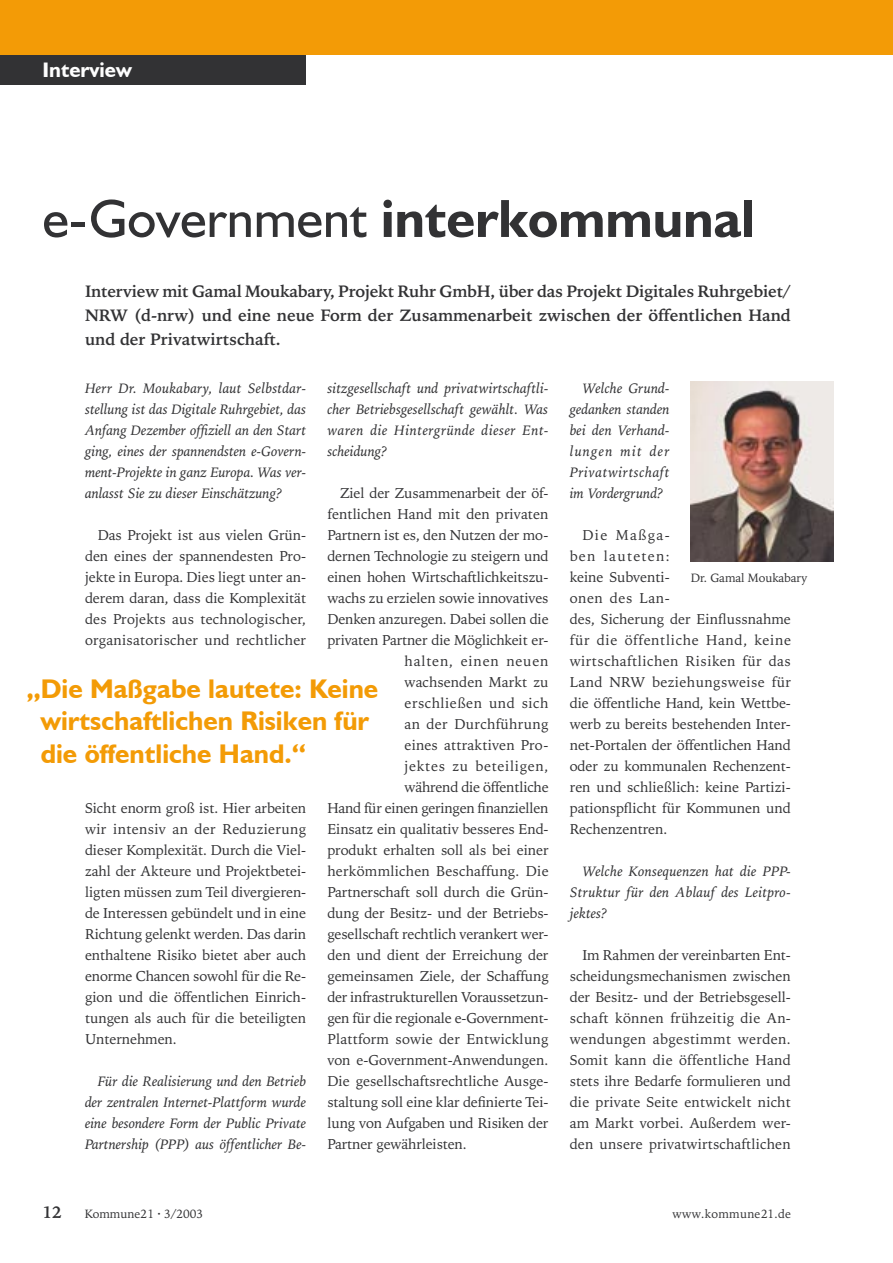
<style>
.page{position:relative;width:893px;height:1263px;background:#fff}
.page>*{position:absolute;margin:0;border:0;box-sizing:border-box;transform-origin:0 0}
.Titel_Artikel{font:700 54px "Humanist 521 BT";color:#323234}
.Zitat{font:700 27px/32.4px "Humanist 521 BT";color:#f39b06}
.Kolumnentitel_lb{font:700 21px "Humanist 521 BT";color:#fefefe}
.Text_Einleitung_11_16{font:700 16.5px/24px "Iowan Old Style BT";letter-spacing:-.005em;color:#323234;text-align:justify}
.Text_mit_Einzug_und_Abstand_vor_Absatz{font:14.25px/21px "Iowan Old Style BT";letter-spacing:-.005em;color:#323234;text-align:justify}
.Text_mit_Einzug_und_Abstand_vor_Absatz-2{font:italic 14.25px/21px "Iowan Old Style BT";letter-spacing:.01em;color:#323234;text-align:justify}
.Text_ohne_Einzug{font:italic 14.25px/21px "Iowan Old Style BT";letter-spacing:-.005em;color:#323234;text-align:justify}
.Text_mit_Einzug_und_Abstand_vor_Absatz-3{font:14.25px "Iowan Old Style BT";letter-spacing:.015em;color:#323234}
.Text_mit_Einzug_und_Abstand_vor_Absatz-4{font:14.25px "Iowan Old Style BT";letter-spacing:.05em;color:#323234}
.Text_mit_Einzug_und_Abstand_vor_Absatz-5{font:14.25px "Iowan Old Style BT";letter-spacing:.035em;color:#323234}
.Text_mit_Einzug_und_Abstand_vor_Absatz-6{font:14.25px "Iowan Old Style BT";letter-spacing:.055em;color:#323234}
.Text_mit_Einzug_und_Abstand_vor_Absatz-7{font:14.25px "Iowan Old Style BT";letter-spacing:.02em;color:#323234}
.Bildunterschrift{font:12px "Iowan Old Style BT";color:#323234}
.Bildunterschrift-2{font:12px "Iowan Old Style BT";letter-spacing:.02em;color:#323234}
.s1{font-weight:400}
</style>
<div class="page">
<div style="left:0;top:0;width:893px;height:55px;background:#f39b06"></div>
<div style="left:0;top:55px;width:306px;height:30px;background:#323234"></div>
<img style="left:691px;top:381px;width:142px;height:180px">
<p class="Kolumnentitel_lb" style="left:43px;top:57px;width:91px">Interview</p>
<p class="Titel_Artikel" style="left:43px;top:185px;width:714px"><span class="s1">e-Government</span> interkommunal</p>
<p class="Text_Einleitung_11_16" style="left:85px;top:279px;width:707px">Interview mit Gamal Moukabary, Projekt Ruhr GmbH, über das Projekt Digitales Ruhrgebiet/ NRW (d-nrw) und eine neue Form der Zusammenarbeit zwischen der öffentlichen Hand und der Privatwirtschaft.</p>
<p class="Text_ohne_Einzug" style="left:85px;top:378px;width:223px">Herr Dr. Moukabary, laut Selbstdar&shy;stellung ist das Digitale Ruhrgebiet, das Anfang Dezember offiziell an den Start ging, eines der spannendsten e-Govern&shy;ment-Projekte in ganz Europa. Was ver&shy;anlasst Sie zu dieser Einschätzung?</p>
<p class="Text_mit_Einzug_und_Abstand_vor_Absatz" style="left:85px;top:525px;width:223px;text-indent:13px">Das Projekt ist aus vielen Grün&shy;den eines der spannendesten Pro&shy;jekte in Europa. Dies liegt unter an&shy;derem daran, dass die Komplexität des Projekts aus technologischer, organisatorischer und rechtlicher</p>
<p class="Text_mit_Einzug_und_Abstand_vor_Absatz-2" style="left:327px;top:378px;width:223px">sitzgesellschaft und privatwirtschaftli&shy;cher Betriebsgesellschaft gewählt. Was waren die Hintergründe dieser Ent&shy;scheidung?</p>
<p class="Text_mit_Einzug_und_Abstand_vor_Absatz" style="left:340px;top:483px;width:210px">Ziel der Zusammenarbeit der öf-</p>
<p class="Text_mit_Einzug_und_Abstand_vor_Absatz" style="left:327px;top:504px;width:223px">fentlichen Hand mit den privaten</p>
<p class="Text_mit_Einzug_und_Abstand_vor_Absatz" style="left:327px;top:525px;width:223px">Partnern ist es, den Nutzen der mo-</p>
<p class="Text_mit_Einzug_und_Abstand_vor_Absatz" style="left:327px;top:546px;width:223px">dernen Technologie zu steigern und</p>
<p class="Text_mit_Einzug_und_Abstand_vor_Absatz" style="left:327px;top:567px;width:223px">einen hohen Wirtschaftlichkeitszu-</p>
<p class="Text_mit_Einzug_und_Abstand_vor_Absatz" style="left:327px;top:588px;width:223px">wachs zu erzielen sowie innovatives</p>
<p class="Text_mit_Einzug_und_Abstand_vor_Absatz" style="left:327px;top:609px;width:223px">Denken anzuregen. Dabei sollen die</p>
<p class="Text_mit_Einzug_und_Abstand_vor_Absatz" style="left:327px;top:630px;width:223px">privaten Partner die Möglichkeit er-</p>
<p class="Text_mit_Einzug_und_Abstand_vor_Absatz-6" style="left:405px;top:652px;width:145px">halten, einen neuen</p>
<p class="Text_mit_Einzug_und_Abstand_vor_Absatz" style="left:405px;top:672px;width:146px">wachsenden Markt zu</p>
<p class="Text_mit_Einzug_und_Abstand_vor_Absatz-5" style="left:405px;top:694px;width:145px">erschließen und sich</p>
<p class="Text_mit_Einzug_und_Abstand_vor_Absatz-7" style="left:405px;top:715px;width:145px">an der Durchführung</p>
<p class="Text_mit_Einzug_und_Abstand_vor_Absatz" style="left:405px;top:735px;width:145px">eines attraktiven Pro-</p>
<p class="Text_mit_Einzug_und_Abstand_vor_Absatz-4" style="left:405px;top:757px;width:145px">jektes zu beteiligen,</p>
<p class="Text_mit_Einzug_und_Abstand_vor_Absatz" style="left:405px;top:777px;width:146px">während die öffentliche</p>
<p class="Text_mit_Einzug_und_Abstand_vor_Absatz" style="left:327px;top:798px;width:223px">Hand für einen geringen finanziellen</p>
<p class="Text_mit_Einzug_und_Abstand_vor_Absatz" style="left:327px;top:819px;width:223px">Einsatz ein qualitativ besseres End-</p>
<p class="Text_mit_Einzug_und_Abstand_vor_Absatz" style="left:327px;top:840px;width:223px">produkt erhalten soll als bei einer</p>
<p class="Text_mit_Einzug_und_Abstand_vor_Absatz-3" style="left:327px;top:862px;width:223px">herkömmlichen Beschaffung. Die</p>
<p class="Text_mit_Einzug_und_Abstand_vor_Absatz" style="left:327px;top:882px;width:223px">Partnerschaft soll durch die Grün-</p>
<p class="Text_mit_Einzug_und_Abstand_vor_Absatz" style="left:327px;top:903px;width:223px">dung der Besitz- und der Betriebs-</p>
<p class="Text_mit_Einzug_und_Abstand_vor_Absatz" style="left:327px;top:924px;width:223px">gesellschaft rechtlich verankert wer-</p>
<p class="Text_mit_Einzug_und_Abstand_vor_Absatz" style="left:327px;top:945px;width:223px">den und dient der Erreichung der</p>
<p class="Text_mit_Einzug_und_Abstand_vor_Absatz" style="left:327px;top:966px;width:223px">gemeinsamen Ziele, der Schaffung</p>
<p class="Text_mit_Einzug_und_Abstand_vor_Absatz" style="left:327px;top:987px;width:223px">der infrastrukturellen Voraussetzun-</p>
<p class="Text_mit_Einzug_und_Abstand_vor_Absatz" style="left:327px;top:1008px;width:223px">gen für die regionale e-Government-</p>
<p class="Text_mit_Einzug_und_Abstand_vor_Absatz-3" style="left:327px;top:1030px;width:223px">Plattform sowie der Entwicklung</p>
<p class="Text_mit_Einzug_und_Abstand_vor_Absatz" style="left:327px;top:1050px;width:223px">von e-Government-Anwendungen.</p>
<p class="Text_mit_Einzug_und_Abstand_vor_Absatz" style="left:327px;top:1071px;width:223px">Die gesellschaftsrechtliche Ausge-</p>
<p class="Text_mit_Einzug_und_Abstand_vor_Absatz" style="left:327px;top:1092px;width:223px">staltung soll eine klar definierte Tei-</p>
<p class="Text_mit_Einzug_und_Abstand_vor_Absatz" style="left:327px;top:1113px;width:223px">lung von Aufgaben und Risiken der</p>
<p class="Text_mit_Einzug_und_Abstand_vor_Absatz" style="left:327px;top:1134px;width:141px">Partner gewährleisten.</p>
<p class="Text_mit_Einzug_und_Abstand_vor_Absatz-2" style="left:570px;top:378px;width:101px;text-indent:13px">Welche Grund&shy;gedanken standen bei den Verhand&shy;lungen mit der Privatwirtschaft im Vordergrund?</p>
<p class="Text_mit_Einzug_und_Abstand_vor_Absatz" style="left:570px;top:525px;width:223px;text-align:left;text-indent:13px">Die Maßga-<br>ben lauteten:<br>keine Subventi-<br>onen des Lan-<br>des, Sicherung der Einflussnahme für die öffentliche Hand, keine wirtschaftlichen Risiken für das<br>Land NRW beziehungsweise für die öffentliche Hand, kein Wettbe&shy;werb zu bereits bestehenden Inter&shy;net-Portalen der öffentlichen Hand oder zu kommunalen Rechenzent&shy;ren und schließlich: keine Partizi&shy;pationspflicht für Kommunen und<br>Rechenzentren.</p>
<p class="Text_mit_Einzug_und_Abstand_vor_Absatz-2" style="left:570px;top:861px;width:223px;text-indent:13px">Welche Konsequenzen hat die PPP-Struktur für den Ablauf des Leitpro&shy;jektes?</p>
<p class="Text_mit_Einzug_und_Abstand_vor_Absatz" style="left:570px;top:945px;width:223px;text-indent:13px">Im Rahmen der vereinbarten Ent&shy;scheidungsmechanismen zwischen der Besitz- und der Betriebsgesell&shy;schaft können frühzeitig die An&shy;wendungen abgestimmt werden.<br>Somit kann die öffentliche Hand stets ihre Bedarfe formulieren und die private Seite entwickelt nicht am Markt vorbei. Außerdem wer&shy;den unsere privatwirtschaftlichen</p>
<p class="Bildunterschrift" style="left:691px;top:570px;width:118px">Dr. Gamal Moukabary</p>
<p class="Zitat" style="left:41px;top:672px;width:339px;text-indent:-14px">„ Die Maßgabe lautete: Keine wirtschaftlichen Risiken für die öffentliche Hand.“</p>
<p class="Text_mit_Einzug_und_Abstand_vor_Absatz" style="left:85px;top:798px;width:223px">Sicht enorm groß ist. Hier arbeiten wir intensiv an der Reduzierung dieser Komplexität. Durch die Viel&shy;zahl der Akteure und Projektbetei&shy;ligten müssen zum Teil divergieren&shy;de Interessen gebündelt und in eine Richtung gelenkt werden. Das darin enthaltene Risiko bietet aber auch enorme Chancen sowohl für die Re&shy;gion und die öffentlichen Einrich&shy;tungen als auch für die beteiligten Unternehmen.</p>
<p class="Text_mit_Einzug_und_Abstand_vor_Absatz-2" style="left:85px;top:1071px;width:223px;text-indent:13px">Für die Realisierung und den Betrieb der zentralen Internet-Plattform wurde eine besondere Form der Public Private Partnership (PPP) aus öffentlicher Be-</p>
<p class="Text_Einleitung_11_16" style="left:43px;top:1200px;width:21px">12</p>
<p class="Bildunterschrift" style="left:85px;top:1206px;width:120px">Kommune21 · 3/2003</p>
<p class="Bildunterschrift-2" style="left:673px;top:1206px;width:120px">www.kommune21.de</p>
</div>
